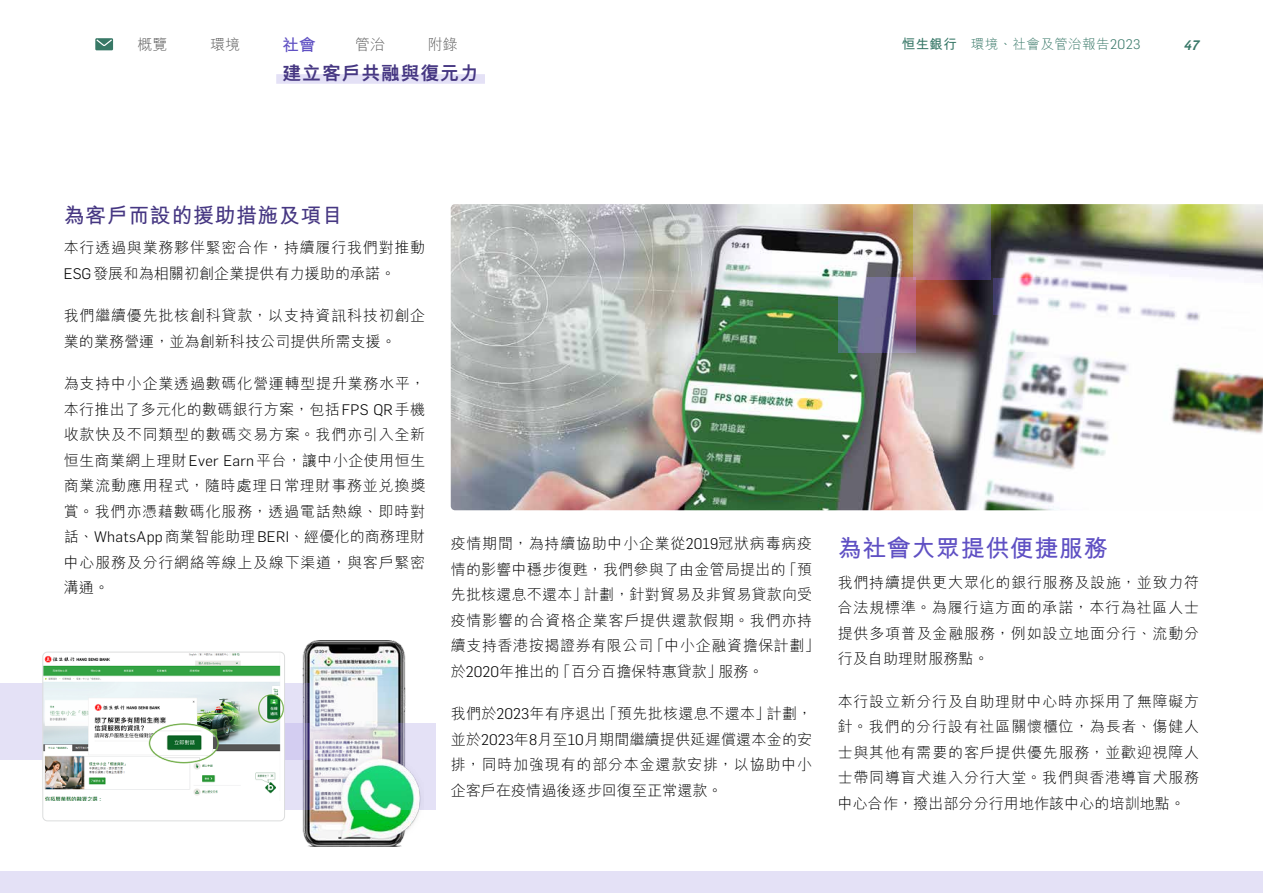
<style>
.page{position:relative;width:1263px;height:893px;background:#fff}
.page>*{position:absolute;margin:0;border:0;box-sizing:border-box;transform-origin:0 0}
.t1{font:700 24px "M Hei HK";letter-spacing:.025em;color:#5f50c3}
.t2{font:700 21px "M Hei HK";letter-spacing:.025em;color:#463782}
.t3{font:800 18.75px "M Hei HK";letter-spacing:.05em;color:#463782}
.t4{font:700 16.5px "M Hei HK";color:#5f50c3}
.t5{font:300 15px/25.5px "M Hei HK";letter-spacing:.05em;color:#000;text-align:justify}
.t6{font:300 15px "M Hei HK";color:#5a5a5a}
.t7{font:300 13.5px "M Hei HK";letter-spacing:.03em;color:#377767}
.t8{font:italic 500 13.5px "Flama";color:#377767}
.s1{font-weight:700}
.s2{font-family:"Flama"}
</style>
<div class="page">
<div style="left:0;top:872px;width:1263px;height:21px;background:#e4e1f6"></div>
<img style="left:451px;top:204px;width:812px;height:306px">
<svg style="left:993px;top:279px;width:270px;height:36px"></svg>
<svg style="left:913px;top:204px;width:78px;height:75px;background:#93857b"></svg>
<svg style="left:838px;top:278px;width:78px;height:75px;background:#847b93"></svg>
<img style="left:298px;top:640px;width:126px;height:206px">
<svg style="left:0;top:683px;width:347px;height:76px;background:#dcdbec"></svg>
<svg style="left:285px;top:723px;width:151px;height:86px"></svg>
<img style="left:44px;top:652px;width:239px;height:149px">
<div style="left:42px;top:652px;width:243px;height:169px;border:1px solid #dcdddd;border-radius:5px"></div>
<svg style="left:95px;top:38px;width:18px;height:12px"></svg>
<div style="left:276px;top:74px;width:209px;height:10px;background:#e4e1f6"></div>
<p class="t6" style="left:138px;top:37px;width:31px">概覽</p>
<p class="t6" style="left:210px;top:37px;width:31px">環境</p>
<p class="t4" style="left:283px;top:33px;width:34px">社會</p>
<p class="t6" style="left:355px;top:37px;width:31px">管治</p>
<p class="t6" style="left:428px;top:37px;width:31px">附錄</p>
<p class="t7" style="left:902px;top:38px;width:240px"><span class="s1">恒生銀行</span> 環境、社會及管治報告<span class="s2">2023</span></p>
<p class="t8" style="left:1183px;top:35px;width:20px">47</p>
<p class="t3" style="left:283px;top:64px;width:197px">建立客戶共融與復元力</p>
<h2 class="t2" style="left:64px;top:200px;width:281px">為客戶而設的援助措施及項目</h2>
<p class="t5" style="left:64px;top:235px;width:363px">本行透過與業務夥伴緊密合作，持續履行我們對推動<br><span class="s2">ESG</span>發展和為相關初創企業提供有力援助的承諾。</p>
<p class="t5" style="left:64px;top:303px;width:363px">我們繼續優先批核創科貸款，以支持資訊科技初創企業的業務營運，並為創新科技公司提供所需支援。</p>
<p class="t5" style="left:64px;top:371px;width:363px">為支持中小企業透過數碼化營運轉型提升業務水平，本行推出了多元化的數碼銀行方案，包括<span class="s2">FPS QR</span>手機收款快及不同類型的數碼交易方案。我們亦引入全新恒生商業網上理財<span class="s2">Ever Earn</span>平台，讓中小企使用恒生商業流動應用程式，隨時處理日常理財事務並兌換獎賞。我們亦憑藉數碼化服務，透過電話熱線、即時對話、<span class="s2">WhatsApp</span>商業智能助理<span class="s2">BERI</span>、經優化的商務理財中心服務及分行網絡等線上及線下渠道，與客戶緊密溝通。</p>
<p class="t5" style="left:451px;top:531px;width:370px;text-align:left">疫情期間，為持續協助中小企業從<span class="s2">2019</span>冠狀病毒病疫情的影響中穩步復甦，我們參與了由金管局提出的「預先批核還息不還本」計劃，針對貿易及非貿易貸款向受疫情影響的合資格企業客戶提供還款假期。我們亦持續支持香港按揭證券有限公司「中小企融資擔保計劃」於<span class="s2">2020</span>年推出的「百分百擔保特惠貸款」服務。</p>
<p class="t5" style="left:451px;top:701px;width:363px">我們於<span class="s2">2023</span>年有序退出「預先批核還息不還本」計劃，並於<span class="s2">2023</span>年<span class="s2">8</span>月至<span class="s2">10</span>月期間繼續提供延遲償還本金的安排，同時加強現有的部分本金還款安排，以協助中小企客戶在疫情過後逐步回復至正常還款。</p>
<h1 class="t1" style="left:838px;top:531px;width:271px">為社會大眾提供便捷服務</h1>
<p class="t5" style="left:838px;top:569px;width:363px">我們持續提供更大眾化的銀行服務及設施，並致力符合法規標準。為履行這方面的承諾，本行為社區人士提供多項普及金融服務，例如設立地面分行、流動分行及自助理財服務點。</p>
<p class="t5" style="left:838px;top:688px;width:363px">本行設立新分行及自助理財中心時亦採用了無障礙方針。我們的分行設有社區關懷櫃位，為長者、傷健人士與其他有需要的客戶提供優先服務，並歡迎視障人士帶同導盲犬進入分行大堂。我們與香港導盲犬服務中心合作，撥出部分分行用地作該中心的培訓地點。</p>
</div>
